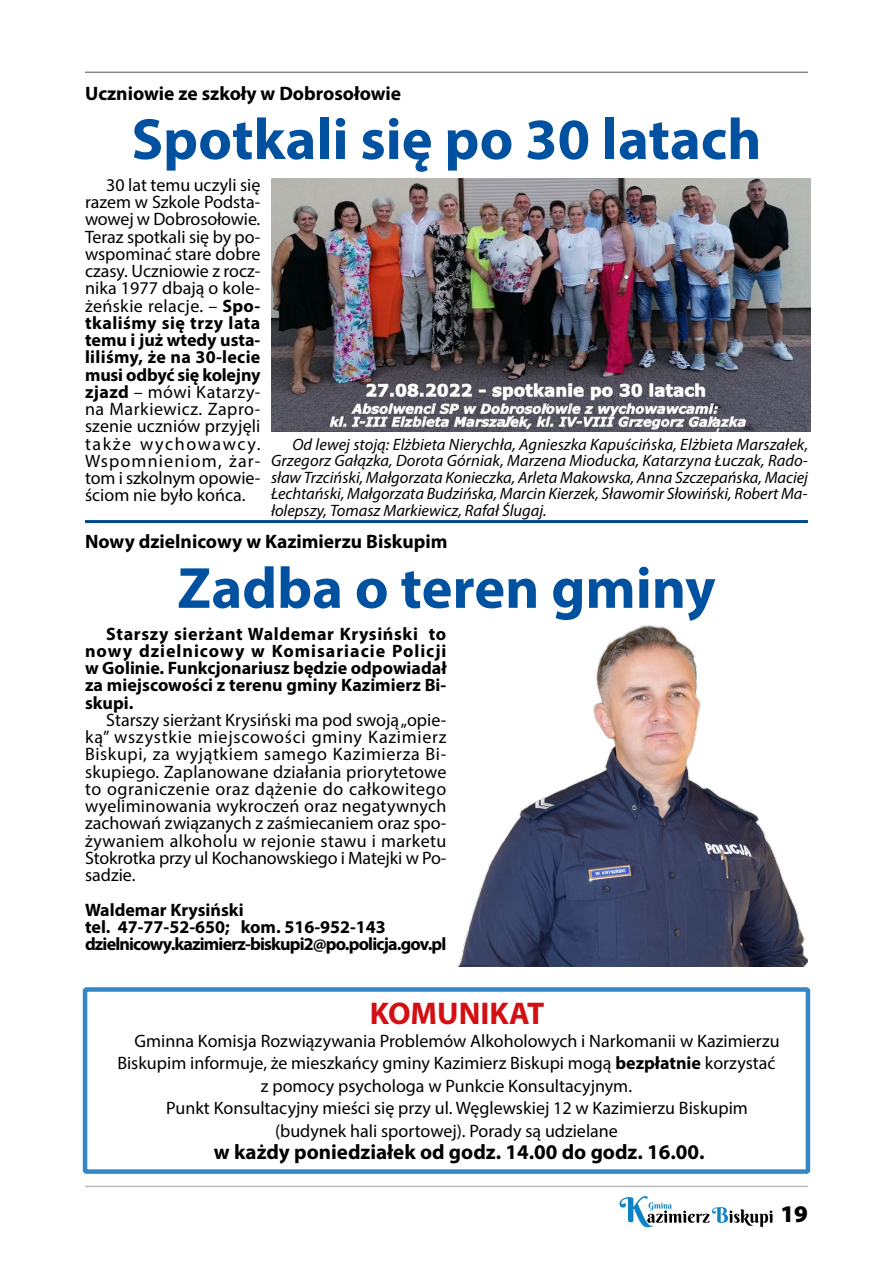
<style>
.page{position:relative;width:893px;height:1263px;background:#fff}
.page>*{position:absolute;margin:0;border:0;box-sizing:border-box;transform-origin:0 0}
.t1{font:700 58.5px "Myriad Pro";color:#0051a0}
.t2{font:700 31.5px "Myriad Pro";color:#d30f14}
.t3{font:900 24px "Myriad Pro";color:#000}
.t4{font:700 21px "Myriad Pro";color:#000}
.t5{font:700 19.5px "Myriad Pro";color:#000}
.t6{font:18px/17.2px "Myriad Pro";color:#000;text-align:justify}
.t7{font:700 18px/17.2px "Myriad Pro";color:#000;text-align:justify}
.t8{font:700 18px/17.2px "Myriad Pro";letter-spacing:-.04em;color:#000}
.t9{font:italic 16.5px/16.5px "Myriad Pro";color:#000;text-align:justify}
.s1{font-weight:700}
</style>
<div class="page">
<hr style="left:85px;top:1185px;width:723px;height:2px;background:#bcbcbc">
<svg style="left:619px;top:1196px;width:153px;height:31px"></svg>
<hr style="left:85px;top:72px;width:723px;height:1px;background:#878787">
<hr style="left:85px;top:520px;width:723px;height:3px;background:#004a8a">
<div style="left:83px;top:987px;width:727px;height:187px;border:4px solid #3486c7"></div>
<img style="left:271px;top:179px;width:539px;height:253px">
<img style="left:457px;top:625px;width:351px;height:341px">
<p class="t5" style="left:85px;top:80px;width:318px">Uczniowie ze szkoły w Dobrosołowie</p>
<h1 class="t1" style="left:131px;top:101px;width:631px">Spotkali się po 30 latach</h1>
<p class="t6" style="left:85px;top:176px;width:177px;text-indent:21px">30 lat temu uczyli się razem w Szkole Podsta&shy;wowej w Dobrosołowie.<br>Teraz spotkali się by po&shy;wspominać stare dobre czasy. Uczniowie z rocz&shy;nika 1977 dbają o kole&shy;żeńskie relacje. – <span class="s1">Spo&shy;tkaliśmy się trzy lata temu i już wtedy usta&shy;liliśmy, że na 30-lecie musi odbyć się kolejny zjazd</span> – mówi Katarzy&shy;na Markiewicz. Zapro&shy;szenie uczniów przyjęli także wychowawcy.<br>Wspomnieniom, żar&shy;tom i szkolnym opowie&shy;ściom nie było końca.</p>
<p class="t5" style="left:85px;top:529px;width:364px">Nowy dzielnicowy w Kazimierzu Biskupim</p>
<h1 class="t1" style="left:177px;top:550px;width:540px">Zadba o teren gminy</h1>
<p class="t7" style="left:85px;top:624px;width:363px;text-indent:21px">Starszy sierżant Waldemar Krysiński to nowy dzielnicowy w Komisariacie Policji w Golinie. Funkcjonariusz będzie odpowiadał za miejscowości z terenu gminy Kazimierz Bi&shy;skupi.</p>
<p class="t6" style="left:85px;top:711px;width:363px;text-indent:21px">Starszy sierżant Krysiński ma pod swoją „opie&shy;ką” wszystkie miejscowości gminy Kazimierz Biskupi, za wyjątkiem samego Kazimierza Bi&shy;skupiego. Zaplanowane działania priorytetowe to ograniczenie oraz dążenie do całkowitego wyeliminowania wykroczeń oraz negatywnych zachowań związanych z zaśmiecaniem oraz spo&shy;żywaniem alkoholu w rejonie stawu i marketu Stokrotka przy ul Kochanowskiego i Matejki w Po&shy;sadzie.</p>
<p class="t8" style="left:85px;top:900px;width:363px">Waldemar Krysiński<br>tel. 47-77-52-650; kom. 516-952-143 dzielnicowy.kazimierz-biskupi2@po.policja.gov.pl</p>
<p class="t9" style="left:271px;top:436px;width:539px;text-indent:21px">Od lewej stoją: Elżbieta Nierychła, Agnieszka Kapuścińska, Elżbieta Marszałek, Grzegorz Gałązka, Dorota Górniak, Marzena Mioducka, Katarzyna Łuczak, Rado&shy;sław Trzciński, Małgorzata Konieczka, Arleta Makowska, Anna Szczepańska, Maciej Łechtański, Małgorzata Budzińska, Marcin Kierzek, Sławomir Słowiński, Robert Ma&shy;łolepszy, Tomasz Markiewicz, Rafał Ślugaj.</p>
<h2 class="t2" style="left:370px;top:993px;width:176px">KOMUNIKAT</h2>
<p class="t6" style="left:135px;top:1032px;width:646px">Gminna Komisja Rozwiązywania Problemów Alkoholowych i Narkomanii w Kazimierzu</p>
<p class="t6" style="left:117px;top:1054px;width:660px">Biskupim informuje, że mieszkańcy gminy Kazimierz Biskupi mogą <span class="s1">bezpłatnie</span> korzystać</p>
<p class="t6" style="left:261px;top:1077px;width:373px">z pomocy psychologa w Punkcie Konsultacyjnym.</p>
<p class="t6" style="left:166px;top:1099px;width:583px">Punkt Konsultacyjny mieści się przy ul. Węglewskiej 12 w Kazimierzu Biskupim</p>
<p class="t6" style="left:275px;top:1122px;width:344px">(budynek hali sportowej). Porady są udzielane</p>
<p class="t4" style="left:214px;top:1138px;width:492px">w każdy poniedziałek od godz. 14.00 do godz. 16.00.</p>
<h3 class="t3" style="left:780px;top:1200px;width:29px">19</h3>
</div>
